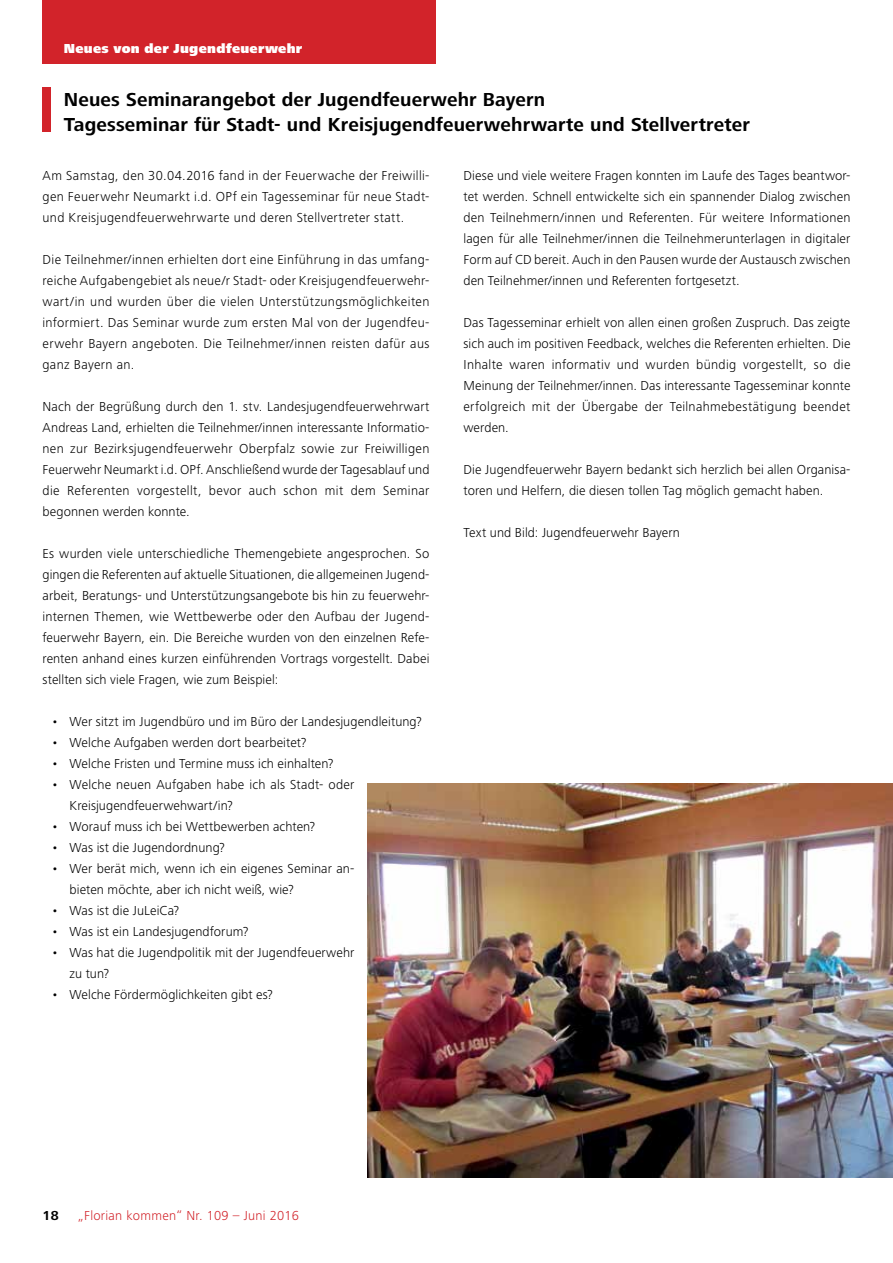
<style>
.page{position:relative;width:893px;height:1263px;background:#fff}
.page>*{position:absolute;margin:0;border:0;box-sizing:border-box;transform-origin:0 0}
.t1{font:700 19.5px/25.5px "Frutiger Next LT";letter-spacing:.01em;color:#000}
.t2{font:300 13.5px/21px "Frutiger Next LT";letter-spacing:.01em;color:#000;text-align:justify}
.t3{font:300 13.5px "Frutiger Next LT";letter-spacing:.02em;color:#d2232a}
.t4{font:900 13.5px "Frutiger Next LT";letter-spacing:.02em;color:#fff}
.t5{font:700 13.5px "Frutiger Next LT";color:#000}
</style>
<div class="page">
<div style="left:43px;top:0;width:393px;height:64px;background:#d2232a"></div>
<div style="left:43px;top:87px;width:8px;height:45px;background:#d2232a"></div>
<img style="left:367px;top:783px;width:526px;height:395px">
<p class="t4" style="left:64px;top:41px;width:240px">Neues von der Jugendfeuerwehr</p>
<h1 class="t1" style="left:64px;top:86px;width:688px">Neues Seminarangebot der Jugendfeuerwehr Bayern<br>Tagesseminar für Stadt- und Kreisjugendfeuerwehrwarte und Stellvertreter</h1>
<p class="t2" style="left:43px;top:165px;width:388px">Am Samstag, den 30.04.2016 fand in der Feuerwache der Freiwilli&shy;gen Feuerwehr Neumarkt i.d. OPf ein Tagesseminar für neue Stadt&shy;und Kreisjugendfeuerwehrwarte und deren Stellvertreter statt.</p>
<p class="t2" style="left:43px;top:249px;width:388px">Die Teilnehmer/innen erhielten dort eine Einführung in das umfang&shy;reiche Aufgabengebiet als neue/r Stadt- oder Kreisjugendfeuerwehr&shy;wart/in und wurden über die vielen Unterstützungsmöglichkeiten informiert. Das Seminar wurde zum ersten Mal von der Jugendfeu&shy;erwehr Bayern angeboten. Die Teilnehmer/innen reisten dafür aus ganz Bayern an.</p>
<p class="t2" style="left:43px;top:396px;width:388px">Nach der Begrüßung durch den 1. stv. Landesjugendfeuerwehrwart Andreas Land, erhielten die Teilnehmer/innen interessante Informatio&shy;nen zur Bezirksjugendfeuerwehr Oberpfalz sowie zur Freiwilligen Feuerwehr Neumarkt i.d. OPf. Anschließend wurde der Tagesablauf und die Referenten vorgestellt, bevor auch schon mit dem Seminar begonnen werden konnte.</p>
<p class="t2" style="left:43px;top:543px;width:388px">Es wurden viele unterschiedliche Themengebiete angesprochen. So gingen die Referenten auf aktuelle Situationen, die allgemeinen Jugend&shy;arbeit, Beratungs- und Unterstützungsangebote bis hin zu feuerwehr&shy;internen Themen, wie Wettbewerbe oder den Aufbau der Jugend&shy;feuerwehr Bayern, ein. Die Bereiche wurden von den einzelnen Refe&shy;renten anhand eines kurzen einführenden Vortrags vorgestellt. Dabei stellten sich viele Fragen, wie zum Beispiel:</p>
<p class="t2" style="left:52px;top:711px;width:372px">• Wer sitzt im Jugendbüro und im Büro der Landesjugendleitung?</p>
<p class="t2" style="left:52px;top:732px;width:256px">• Welche Aufgaben werden dort bearbeitet?</p>
<p class="t2" style="left:52px;top:753px;width:283px">• Welche Fristen und Termine muss ich einhalten?</p>
<p class="t2" style="left:70px;top:774px;width:286px;text-indent:-18px">• Welche neuen Aufgaben habe ich als Stadt- oder<br>Kreisjugendfeuerwehwart/in?</p>
<p class="t2" style="left:52px;top:816px;width:265px">• Worauf muss ich bei Wettbewerben achten?</p>
<p class="t2" style="left:52px;top:837px;width:175px">• Was ist die Jugendordnung?</p>
<p class="t2" style="left:70px;top:858px;width:286px;text-indent:-18px">• Wer berät mich, wenn ich ein eigenes Seminar an&shy;bieten möchte, aber ich nicht weiß, wie?</p>
<p class="t2" style="left:52px;top:900px;width:129px">• Was ist die JuLeiCa?</p>
<p class="t2" style="left:52px;top:921px;width:198px">• Was ist ein Landesjugendforum?</p>
<p class="t2" style="left:70px;top:942px;width:286px;text-indent:-18px">• Was hat die Jugendpolitik mit der Jugendfeuerwehr zu tun?</p>
<p class="t2" style="left:52px;top:984px;width:223px">• Welche Fördermöglichkeiten gibt es?</p>
<p class="t2" style="left:463px;top:165px;width:388px">Diese und viele weitere Fragen konnten im Laufe des Tages beantwor&shy;tet werden. Schnell entwickelte sich ein spannender Dialog zwischen den Teilnehmern/innen und Referenten. Für weitere Informationen lagen für alle Teilnehmer/innen die Teilnehmerunterlagen in digitaler Form auf CD bereit. Auch in den Pausen wurde der Austausch zwischen den Teilnehmer/innen und Referenten fortgesetzt.</p>
<p class="t2" style="left:463px;top:312px;width:388px">Das Tagesseminar erhielt von allen einen großen Zuspruch. Das zeigte sich auch im positiven Feedback, welches die Referenten erhielten. Die Inhalte waren informativ und wurden bündig vorgestellt, so die Meinung der Teilnehmer/innen. Das interessante Tagesseminar konnte erfolgreich mit der Übergabe der Teilnahmebestätigung beendet werden.</p>
<p class="t2" style="left:463px;top:459px;width:388px">Die Jugendfeuerwehr Bayern bedankt sich herzlich bei allen Organisa&shy;toren und Helfern, die diesen tollen Tag möglich gemacht haben.</p>
<p class="t2" style="left:463px;top:522px;width:218px">Text und Bild: Jugendfeuerwehr Bayern</p>
<p class="t5" style="left:43px;top:1208px;width:18px">18</p>
<p class="t3" style="left:78px;top:1208px;width:222px">„Florian kommen“ Nr. 109 – Juni 2016</p>
</div>
